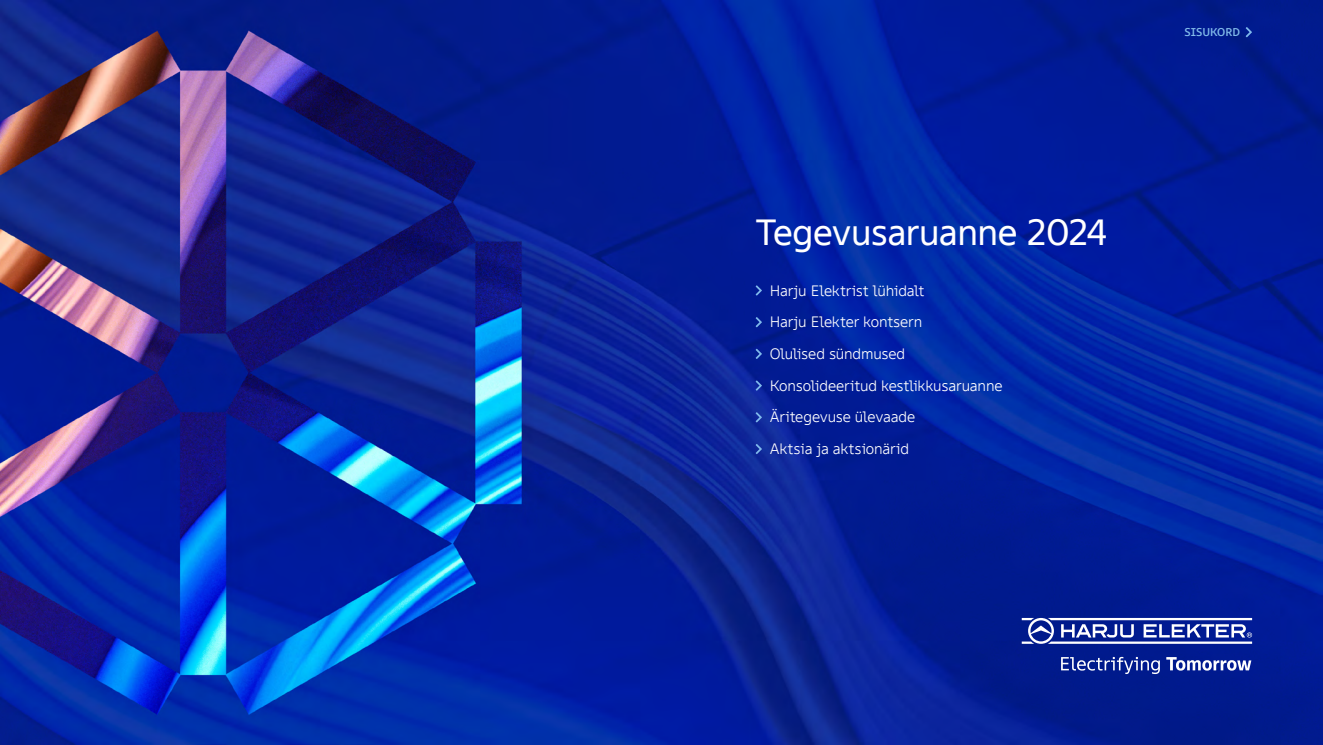
<style>
.page{position:relative;width:1323px;height:745px;background:#fff}
.page>*{position:absolute;margin:0;border:0;box-sizing:border-box;transform-origin:0 0}
.t1{font:36.25px "TT Fellows";letter-spacing:-.015em;color:#fff}
.t2{font:300 15px/31.6px "TT Fellows";letter-spacing:-.015em;color:#fff}
.t3{font:500 11.25px "TT Fellows";color:#82bbea}
</style>
<div class="page">
<img style="left:0;top:0;width:1322px;height:744px">
<svg style="left:1061px;top:656px;width:190px;height:17px;background:#4558ac"></svg>
<svg style="left:1022px;top:617px;width:230px;height:26px"></svg>
<svg style="left:756px;top:285px;width:6px;height:10px"></svg>
<svg style="left:756px;top:317px;width:6px;height:10px"></svg>
<svg style="left:756px;top:348px;width:6px;height:11px"></svg>
<svg style="left:756px;top:380px;width:6px;height:10px"></svg>
<svg style="left:756px;top:412px;width:6px;height:10px"></svg>
<svg style="left:756px;top:443px;width:6px;height:11px"></svg>
<svg style="left:1245px;top:27px;width:7px;height:10px"></svg>
<h1 class="t1" style="left:756px;top:211px;width:353px">Tegevusaruanne 2024</h1>
<p class="t2" style="left:770px;top:274px;width:234px">Harju Elektrist lühidalt<br>Harju Elekter kontsern<br>Olulised sündmused<br>Konsolideeritud kestlikkusaruanne<br>Äritegevuse ülevaade<br>Aktsia ja aktsionärid</p>
<p class="t3" style="left:1184px;top:25px;width:57px">SISUKORD</p>
</div>
